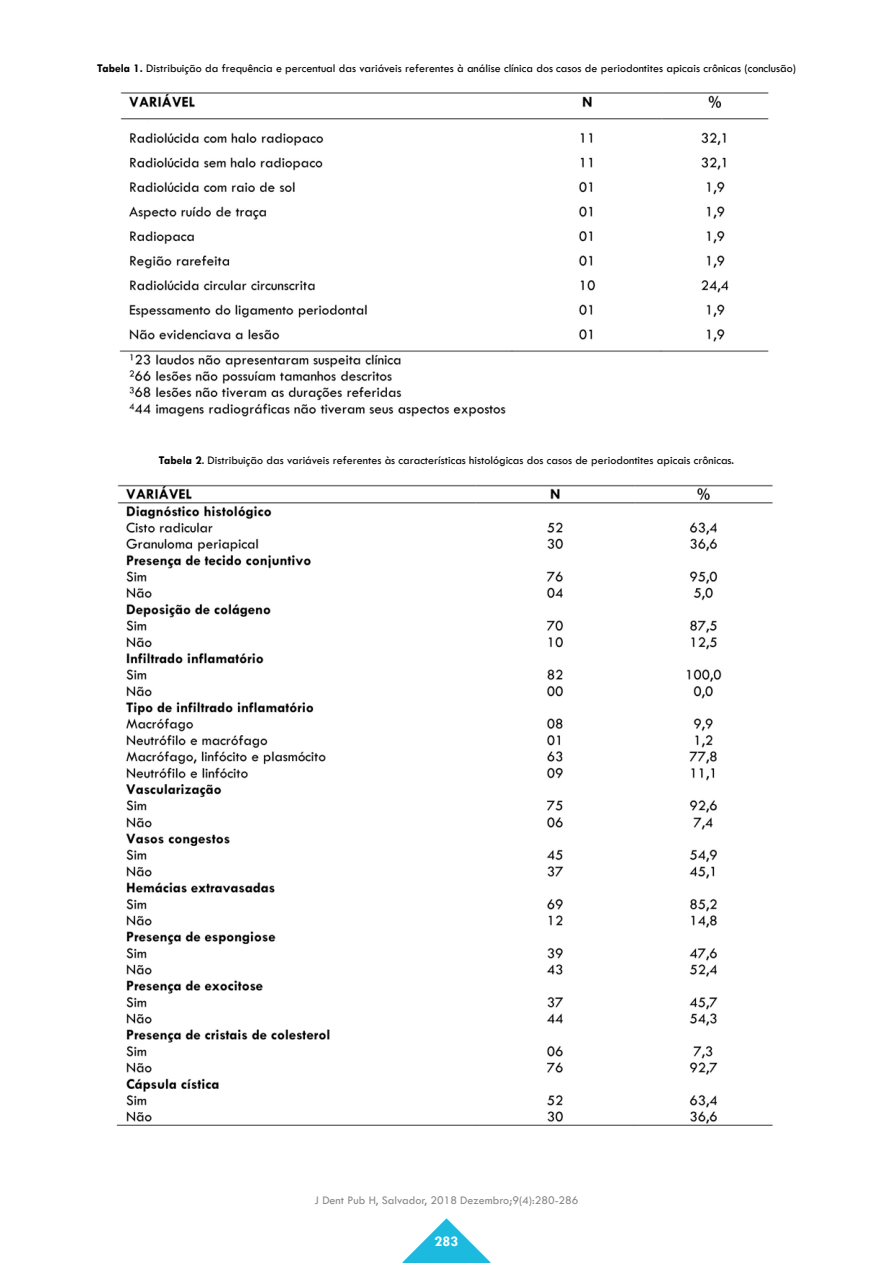
<style>
.page{position:relative;width:893px;height:1263px;background:#fff}
.page>*{position:absolute;margin:0;border:0;box-sizing:border-box;transform-origin:0 0}
.t1{font:700 15px "Tw Cen";color:#fff}
.t2{font:12px "Tw Cen";color:#000}
.t3{font:12px "Tw Cen";color:#878787}
.s1{font-weight:700}
</style>
<div class="page">
<svg style="left:402px;top:1218px;width:89px;height:45px"></svg>
<img style="left:116px;top:484px;width:657px;height:642px">
<img style="left:119px;top:92px;width:650px;height:325px">
<p class="t2" style="left:97px;top:61px;width:700px"><span class="s1">Tabela 1.</span> Distribuição da frequência e percentual das variáveis referentes à análise clínica dos casos de periodontites apicais crônicas (conclusão)</p>
<p class="t2" style="left:159px;top:453px;width:577px"><span class="s1">Tabela 2</span>. Distribuição das variáveis referentes às características histológicas dos casos de periodontites apicais crônicas.</p>
<p class="t3" style="left:314px;top:1193px;width:266px">J Dent Pub H, Salvador, 2018 Dezembro;9(4):280-286</p>
<p class="t1" style="left:435px;top:1232px;width:25px">283</p>
</div>
